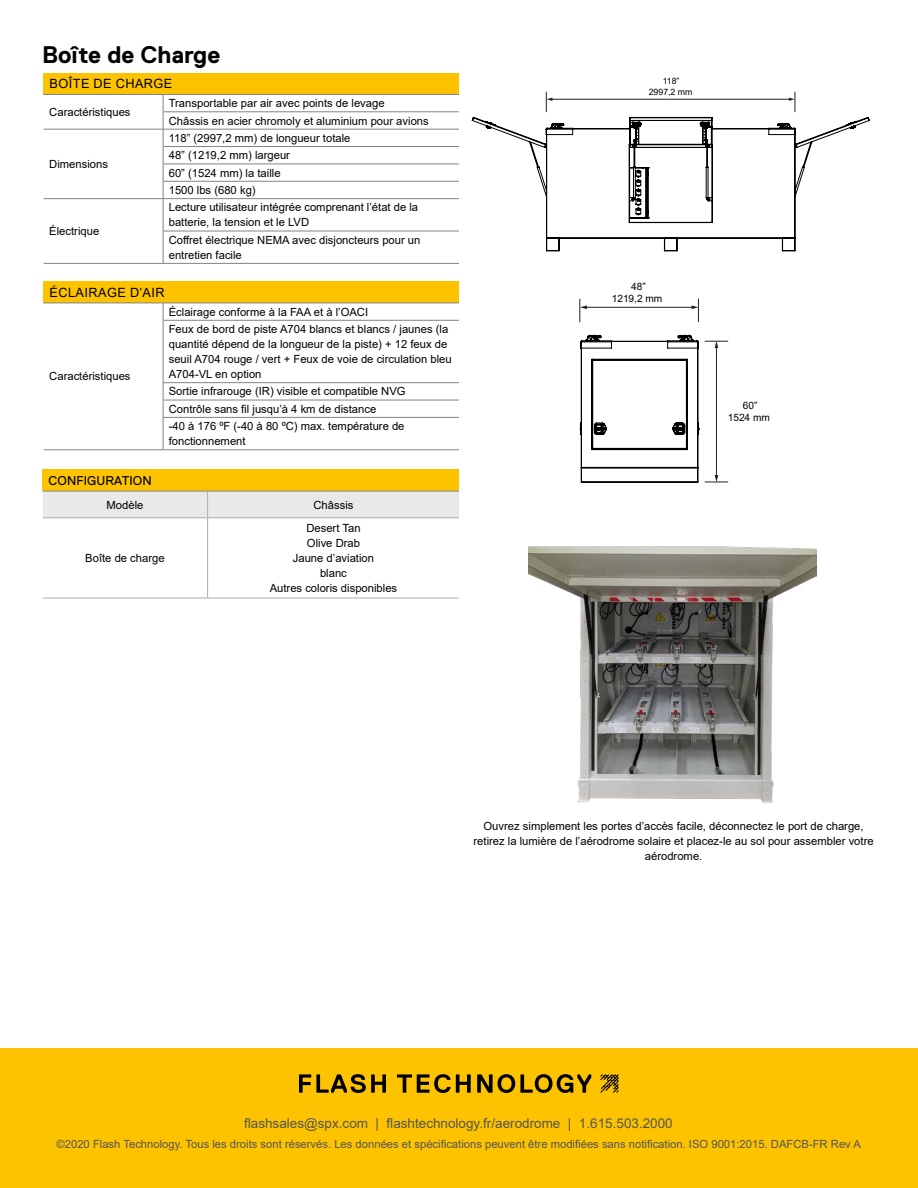
<style>
.page{position:relative;width:918px;height:1188px;background:#fff}
.page>*{position:absolute;margin:0;border:0;box-sizing:border-box;transform-origin:0 0}
.t1{font:700 24px "Replica Std";color:#000001}
.t2{font:13.5px "Arial";color:#545553}
.t3{font:12.75px "Arial";letter-spacing:.035em;color:#000001}
.t4{font:12.75px "Replica Std";letter-spacing:.01em;color:#000001}
.t5{font:11.25px/15px "Arial";color:#000001}
.t6{font:11.25px "Arial";color:#545553}
.t7{font:10.2px/12.1px "Arial";color:#000;text-align:center}
.t8{font:8.7px/10.5px "Arial";color:#000;text-align:center}
</style>
<div class="page">
<div style="left:0;top:1048px;width:918px;height:140px;background:#fec300"></div>
<div style="left:44px;top:73px;width:415px;height:21px;background:#fec300"></div>
<hr style="left:44px;top:94px;width:119px;height:1px;background:#838483">
<hr style="left:44px;top:129px;width:119px;height:1px;background:#838483">
<hr style="left:163px;top:94px;width:296px;height:1px;background:#838483">
<hr style="left:163px;top:112px;width:296px;height:1px;background:#838483">
<hr style="left:163px;top:129px;width:296px;height:1px;background:#838483">
<hr style="left:163px;top:146px;width:296px;height:1px;background:#838483">
<hr style="left:163px;top:164px;width:296px;height:1px;background:#838483">
<hr style="left:163px;top:181px;width:296px;height:1px;background:#838483">
<svg style="left:163px;top:95px;width:1px;height:103px"></svg>
<hr style="left:163px;top:199px;width:1px;height:32px;background:#838483">
<hr style="left:163px;top:231px;width:1px;height:32px;background:#838483">
<hr style="left:44px;top:198px;width:119px;height:1px;background:#838483">
<hr style="left:44px;top:263px;width:119px;height:1px;background:#838483">
<hr style="left:163px;top:198px;width:296px;height:1px;background:#838483">
<hr style="left:163px;top:231px;width:296px;height:1px;background:#838483">
<hr style="left:163px;top:263px;width:296px;height:1px;background:#838483">
<div style="left:43px;top:469px;width:416px;height:22px;background:#fec300"></div>
<div style="left:43px;top:492px;width:416px;height:25px;background:#e9e9e9"></div>
<hr style="left:43px;top:517px;width:165px;height:1px;background:#adadad">
<hr style="left:207px;top:518px;width:1px;height:80px;background:#adadad">
<hr style="left:208px;top:517px;width:251px;height:1px;background:#adadad">
<hr style="left:43px;top:598px;width:165px;height:1px;background:#adadad">
<hr style="left:208px;top:598px;width:251px;height:1px;background:#adadad">
<hr style="left:43px;top:491px;width:165px;height:1px;background:#838483">
<hr style="left:208px;top:491px;width:251px;height:1px;background:#838483">
<div style="left:44px;top:282px;width:415px;height:21px;background:#fec300"></div>
<hr style="left:44px;top:303px;width:119px;height:1px;background:#838483">
<hr style="left:44px;top:450px;width:119px;height:1px;background:#838483">
<hr style="left:163px;top:303px;width:296px;height:1px;background:#838483">
<svg style="left:163px;top:303px;width:1px;height:17px"></svg>
<hr style="left:163px;top:320px;width:296px;height:1px;background:#838483">
<hr style="left:163px;top:320px;width:1px;height:62px;background:#838483">
<hr style="left:163px;top:382px;width:296px;height:1px;background:#838483">
<hr style="left:163px;top:400px;width:296px;height:1px;background:#838483">
<svg style="left:163px;top:383px;width:1px;height:34px"></svg>
<hr style="left:163px;top:417px;width:296px;height:1px;background:#838483">
<hr style="left:163px;top:418px;width:1px;height:32px;background:#838483">
<hr style="left:163px;top:450px;width:296px;height:1px;background:#838483">
<svg style="left:472px;top:117px;width:398px;height:134px"></svg>
<hr style="left:551px;top:99px;width:239px;height:1px;background:#231f20">
<svg style="left:546px;top:92px;width:6px;height:20px"></svg>
<svg style="left:789px;top:92px;width:7px;height:20px"></svg>
<svg style="left:580px;top:334px;width:148px;height:149px"></svg>
<hr style="left:586px;top:307px;width:107px;height:1px;background:#231f20">
<svg style="left:580px;top:299px;width:7px;height:23px"></svg>
<svg style="left:692px;top:299px;width:7px;height:23px"></svg>
<img style="left:529px;top:546px;width:288px;height:257px">
<svg style="left:600px;top:1074px;width:19px;height:19px"></svg>
<svg style="left:299px;top:1074px;width:87px;height:19px"></svg>
<svg style="left:397px;top:1074px;width:74px;height:19px"></svg>
<svg style="left:477px;top:1074px;width:114px;height:19px"></svg>
<h1 class="t1" style="left:42px;top:41px;width:180px">Boîte de Charge</h1>
<p class="t3" style="left:50px;top:75px;width:124px">BOÎTE DE CHARGE</p>
<p class="t5" style="left:49px;top:104px;width:83px">Caractéristiques</p>
<p class="t5" style="left:169px;top:94px;width:262px;line-height:17.4px">Transportable par air avec points de levage<br>Châssis en acier chromoly et aluminium pour avions</p>
<p class="t5" style="left:49px;top:156px;width:60px">Dimensions</p>
<p class="t5" style="left:169px;top:129px;width:183px;line-height:17.4px">118” (2997,2 mm) de longueur totale<br>48” (1219,2 mm) largeur<br>60” (1524 mm) la taille<br>1500 lbs (680 kg)</p>
<p class="t5" style="left:49px;top:224px;width:52px">Électrique</p>
<p class="t5" style="left:169px;top:200px;width:251px">Lecture utilisateur intégrée comprenant l’état de la batterie, la tension et le LVD</p>
<p class="t5" style="left:169px;top:232px;width:253px">Coffret électrique NEMA avec disjoncteurs pour un entretien facile</p>
<p class="t3" style="left:50px;top:284px;width:117px">ÉCLAIRAGE D’AIR</p>
<p class="t5" style="left:49px;top:369px;width:83px">Caractéristiques</p>
<p class="t5" style="left:169px;top:303px;width:281px;line-height:17.4px">Éclairage conforme à la FAA et à l’OACI<br>Feux de bord de piste A704 blancs et blancs / jaunes (la</p>
<p class="t5" style="left:169px;top:337px;width:284px">quantité dépend de la longueur de la piste) + 12 feux de seuil A704 rouge / vert + Feux de voie de circulation bleu<br>A704-VL en option</p>
<p class="t5" style="left:169px;top:383px;width:238px;line-height:17.4px">Sortie infrarouge (IR) visible et compatible NVG<br>Contrôle sans fil jusqu’à 4 km de distance<br>-40 à 176 ºF (-40 à 80 ºC) max. température de</p>
<p class="t5" style="left:169px;top:434px;width:78px">fonctionnement</p>
<p class="t4" style="left:49px;top:474px;width:105px">CONFIGURATION</p>
<p class="t5" style="left:107px;top:497px;width:38px">Modèle</p>
<p class="t5" style="left:313px;top:497px;width:42px">Châssis</p>
<p class="t5" style="left:85px;top:550px;width:81px">Boîte de charge</p>
<p class="t5" style="left:270px;top:520px;width:129px;text-align:center">Desert Tan<br>Olive Drab<br>Jaune d’aviation<br>blanc<br>Autres coloris disponibles</p>
<p class="t8" style="left:649px;top:76px;width:45px">118”<br>2997,2 mm</p>
<p class="t7" style="left:612px;top:280px;width:52px">48”<br>1219,2 mm</p>
<p class="t7" style="left:728px;top:399px;width:44px">60”<br>1524 mm</p>
<p class="t5" style="left:474px;top:819px;width:402px;text-align:center">Ouvrez simplement les portes d’accès facile, déconnectez le port de charge, retirez la lumière de l’aérodrome solaire et placez-le au sol pour assembler votre aérodrome.</p>
<p class="t2" style="left:244px;top:1114px;width:430px">flashsales@spx.com | flashtechnology.fr/aerodrome | 1.615.503.2000</p>
<p class="t6" style="left:57px;top:1137px;width:806px">©2020 Flash Technology. Tous les droits sont réservés. Les données et spécifications peuvent être modifiées sans notification. ISO 9001:2015. DAFCB-FR Rev A</p>
</div>
